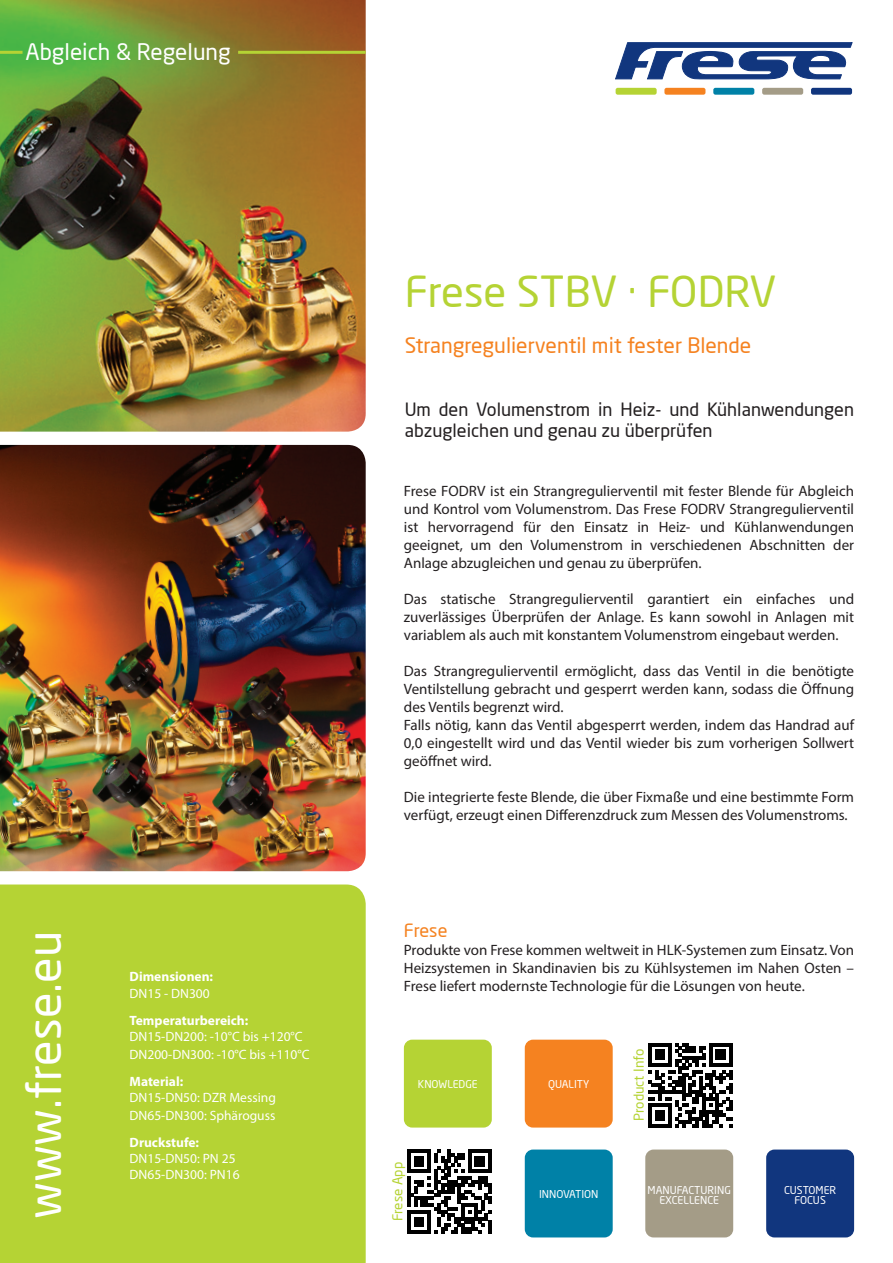
<style>
.page{position:relative;width:893px;height:1263px;background:#fff}
.page>*{position:absolute;margin:0;border:0;box-sizing:border-box;transform-origin:0 0}
.t1{font:46.95px "Neo Sans";color:#fff}
.Foside_-_Overskrift{font:42px "Neo Sans";color:#b5d334}
.Afsnitsformat_1{font:22.5px "Neo Sans";color:#fff}
.Foside_-_Overskrift-2{font:21px "Neo Sans";color:#f58220}
.Indledning{font:18px/21.6px "Neo Sans";color:#231f20}
.t2{font:18px "Neo Sans";color:#f58220}
.Brødtekst{font:15px/18px "Myriad Pro";color:#231f20;text-align:justify}
.Indledning-2{font:13.5px/16.2px "Myriad Pro";color:#fff}
.Indledning-3{font:700 13.5px/16.2px "Myriad Pro";color:#fff}
.Afsnitsformat_1-2{font:13.5px "Neo Sans";color:#b5d334}
.t3{font:10.65px/10.8px "Neo Sans";color:#fff;text-align:center}
.s1{font-weight:400}
.s2{font-weight:700}
</style>
<div class="page">
<div style="left:404px;top:1040px;width:88px;height:87px;background:#b5d334;border-radius:8px"></div>
<div style="left:766px;top:1149px;width:88px;height:88px;background:#11367e;border-radius:8px"></div>
<div style="left:525px;top:1040px;width:88px;height:87px;background:#f58220;border-radius:8px"></div>
<div style="left:525px;top:1149px;width:88px;height:88px;background:#0081a7;border-radius:8px"></div>
<div style="left:645px;top:1149px;width:88px;height:88px;background:#a49c87;border-radius:8px"></div>
<img style="left:0;top:0;width:366px;height:432px">
<img style="left:0;top:445px;width:366px;height:426px">
<div style="left:0;top:884px;width:366px;height:379px;background:#b5d334"></div>
<svg style="left:648px;top:1043px;width:85px;height:84px"></svg>
<div style="left:616px;top:88px;width:41px;height:7px;background:#b5d334;border-radius:2px"></div>
<div style="left:664px;top:88px;width:41px;height:7px;background:#f58220;border-radius:2px"></div>
<div style="left:713px;top:88px;width:41px;height:7px;background:#0081a7;border-radius:2px"></div>
<div style="left:762px;top:88px;width:41px;height:7px;background:#a49c87;border-radius:2px"></div>
<div style="left:811px;top:88px;width:41px;height:7px;background:#11367e;border-radius:2px"></div>
<svg style="left:615px;top:43px;width:237px;height:36px"></svg>
<svg style="left:407px;top:1149px;width:84px;height:85px"></svg>
<hr style="left:0;top:51px;width:23px;height:3px;background:#b5d334">
<hr style="left:238px;top:51px;width:128px;height:3px;background:#b5d334">
<p class="Afsnitsformat_1" style="left:26px;top:38px;width:207px">Abgleich &amp; Regelung</p>
<p class="t1" style="left:15px;top:1219px;width:290px;rotate:-90deg">www.frese.eu</p>
<p class="Indledning-3" style="left:130px;top:968px;width:85px">Dimensionen:<br><span class="s1">DN15 - DN300</span></p>
<p class="Indledning-2" style="left:130px;top:1012px;width:175px"><span class="s2">Temperaturbereich:<br></span>DN15-DN200: -10°C bis +120°C</p>
<p class="Indledning-2" style="left:130px;top:1046px;width:182px">DN200-DN300: -10°C bis +110°C</p>
<p class="Indledning-2" style="left:130px;top:1073px;width:148px"><span class="s2">Material:<br></span>DN15-DN50: DZR Messing</p>
<p class="Indledning-2" style="left:130px;top:1107px;width:147px">DN65-DN300: Sphäroguss</p>
<p class="Indledning-2" style="left:130px;top:1134px;width:112px"><span class="s2">Druckstufe:<br></span>DN15-DN50: PN 25<br>DN65-DN300: PN16</p>
<p class="Foside_-_Overskrift" style="left:405px;top:266px;width:373px">Frese STBV · FODRV</p>
<p class="Foside_-_Overskrift-2" style="left:405px;top:333px;width:348px">Strangregulierventil mit fester Blende</p>
<p class="Indledning" style="left:405px;top:398px;width:451px">Um den Volumenstrom in Heiz- und Kühlanwendungen abzugleichen und genau zu überprüfen</p>
<p class="Brødtekst" style="left:404px;top:482px;width:452px">Frese FODRV ist ein Strangregulierventil mit fester Blende für Abgleich und Kontrol vom Volumenstrom. Das Frese FODRV Strangregulierventil ist hervorragend für den Einsatz in Heiz- und Kühlanwendungen geeignet, um den Volumenstrom in verschiedenen Abschnitten der Anlage abzugleichen und genau zu überprüfen.</p>
<p class="Brødtekst" style="left:404px;top:590px;width:452px">Das statische Strangregulierventil garantiert ein einfaches und zuverlässiges Überprüfen der Anlage. Es kann sowohl in Anlagen mit variablem als auch mit konstantem Volumenstrom eingebaut werden.</p>
<p class="Brødtekst" style="left:404px;top:662px;width:452px">Das Strangregulierventil ermöglicht, dass das Ventil in die benötigte Ventilstellung gebracht und gesperrt werden kann, sodass die Öffnung des Ventils begrenzt wird.</p>
<p class="Brødtekst" style="left:404px;top:716px;width:452px">Falls nötig, kann das Ventil abgesperrt werden, indem das Handrad auf 0,0 eingestellt wird und das Ventil wieder bis zum vorherigen Sollwert geöffnet wird.</p>
<p class="Brødtekst" style="left:404px;top:788px;width:452px">Die integrierte feste Blende, die über Fixmaße und eine bestimmte Form verfügt, erzeugt einen Differenzdruck zum Messen des Volumenstroms.</p>
<p class="t2" style="left:404px;top:919px;width:45px">Frese</p>
<p class="Brødtekst" style="left:404px;top:940px;width:452px">Produkte von Frese kommen weltweit in HLK-Systemen zum Einsatz. Von Heizsystemen in Skandinavien bis zu Kühlsystemen im Nahen Osten – Frese liefert modernste Technologie für die Lösungen von heute.</p>
<p class="t3" style="left:418px;top:1078px;width:61px">KNOWLEDGE</p>
<p class="Afsnitsformat_1-2" style="left:389px;top:1221px;width:61px;rotate:-90deg">Frese App</p>
<p class="t3" style="left:548px;top:1078px;width:43px">QUALITY</p>
<p class="Afsnitsformat_1-2" style="left:630px;top:1121px;width:74px;rotate:-90deg">Product Info</p>
<p class="t3" style="left:539px;top:1188px;width:61px">INNOVATION</p>
<p class="t3" style="left:648px;top:1184px;width:85px">MANUFACTURING<br>EXCELLENCE</p>
<p class="t3" style="left:784px;top:1184px;width:54px">CUSTOMER<br>FOCUS</p>
</div>
